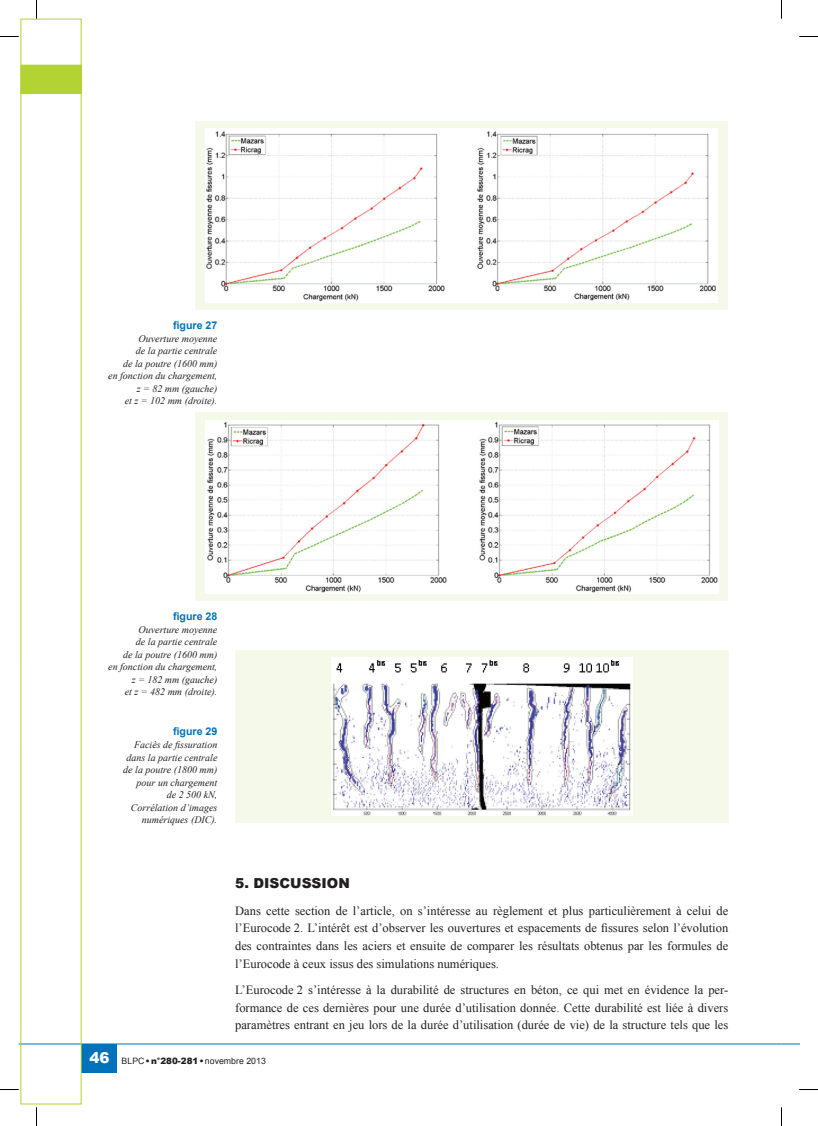
<style>
.page{position:relative;width:818px;height:1126px;background:#fff}
.page>*{position:absolute;margin:0;border:0;box-sizing:border-box;transform-origin:0 0}
.t1{font:900 13.75px "Arial";color:#231f20}
.t2{font:12.5px/17.6px "Times New Roman";color:#231f20;text-align:justify}
.t3{font:700 10.62px "Arial";color:#0072bc}
.t4{font:italic 10px/12.5px "Times New Roman";color:#231f20;text-align:right}
.t5{font:8.75px "Arial";color:#231f20}
.s1{font-weight:900;font-size:15px;color:#fff}
.s2{font-weight:900}
</style>
<div class="page">
<hr style="left:19px;top:1043px;width:762px;height:1px;background:#0072bc">
<div style="left:82px;top:1043px;width:35px;height:29px;background:#0072bc"></div>
<svg style="left:781px;top:1043px;width:17px;height:1px"></svg>
<svg style="left:21px;top:19px;width:60px;height:1085px"></svg>
<div style="left:195px;top:122px;width:532px;height:188px;background:#f5f9e9"></div>
<img style="left:205px;top:129px;width:511px;height:174px">
<div style="left:195px;top:412px;width:532px;height:188px;background:#f5f9e9"></div>
<img style="left:206px;top:420px;width:511px;height:173px">
<div style="left:235px;top:650px;width:492px;height:173px;background:#f5f9e9"></div>
<img style="left:331px;top:657px;width:300px;height:158px">
<svg style="left:0;top:36px;width:19px;height:1px"></svg>
<svg style="left:799px;top:36px;width:18px;height:1px"></svg>
<svg style="left:0;top:1089px;width:19px;height:1px"></svg>
<svg style="left:799px;top:1089px;width:18px;height:1px"></svg>
<svg style="left:36px;top:0;width:1px;height:19px"></svg>
<svg style="left:36px;top:1107px;width:1px;height:18px"></svg>
<p class="t3" style="left:173px;top:318px;width:46px">figure 27</p>
<p class="t4" style="left:108px;top:332px;width:111px">Ouverture moyenne<br>de la partie centrale<br>de la poutre (1600 mm)<br>en fonction du chargement, z = 82 mm (gauche)<br>et z = 102 mm (droite).</p>
<p class="t3" style="left:173px;top:609px;width:46px">figure 28</p>
<p class="t4" style="left:108px;top:622px;width:111px">Ouverture moyenne<br>de la partie centrale<br>de la poutre (1600 mm)<br>en fonction du chargement, z = 182 mm (gauche)<br>et z = 482 mm (droite).</p>
<p class="t3" style="left:173px;top:724px;width:46px">figure 29</p>
<p class="t4" style="left:123px;top:738px;width:96px">Faciès de fissuration dans la partie centrale de la poutre (1800 mm) pour un chargement<br>de 2 500 kN,<br>Corrélation d’images numériques (DIC).</p>
<p class="t1" style="left:235px;top:873px;width:116px">5. DISCUSSION</p>
<p class="t2" style="left:235px;top:901px;width:494px">Dans cette section de l’article, on s’intéresse au règlement et plus particulièrement à celui de l’Eurocode 2. L’intérêt est d’observer les ouvertures et espacements de fissures selon l’évolution des contraintes dans les aciers et ensuite de comparer les résultats obtenus par les formules de l’Eurocode à ceux issus des simulations numériques.</p>
<p class="t2" style="left:235px;top:980px;width:494px">L’Eurocode 2 s’intéresse à la durabilité de structures en béton, ce qui met en évidence la per&shy;formance de ces dernières pour une durée d’utilisation donnée. Cette durabilité est liée à divers paramètres entrant en jeu lors de la durée d’utilisation (durée de vie) de la structure tels que les</p>
<p class="t5" style="left:89px;top:1055px;width:178px"><span class="s1">46</span> BLPC <span class="s2">• n°280-281 •</span>novembre 2013</p>
</div>
